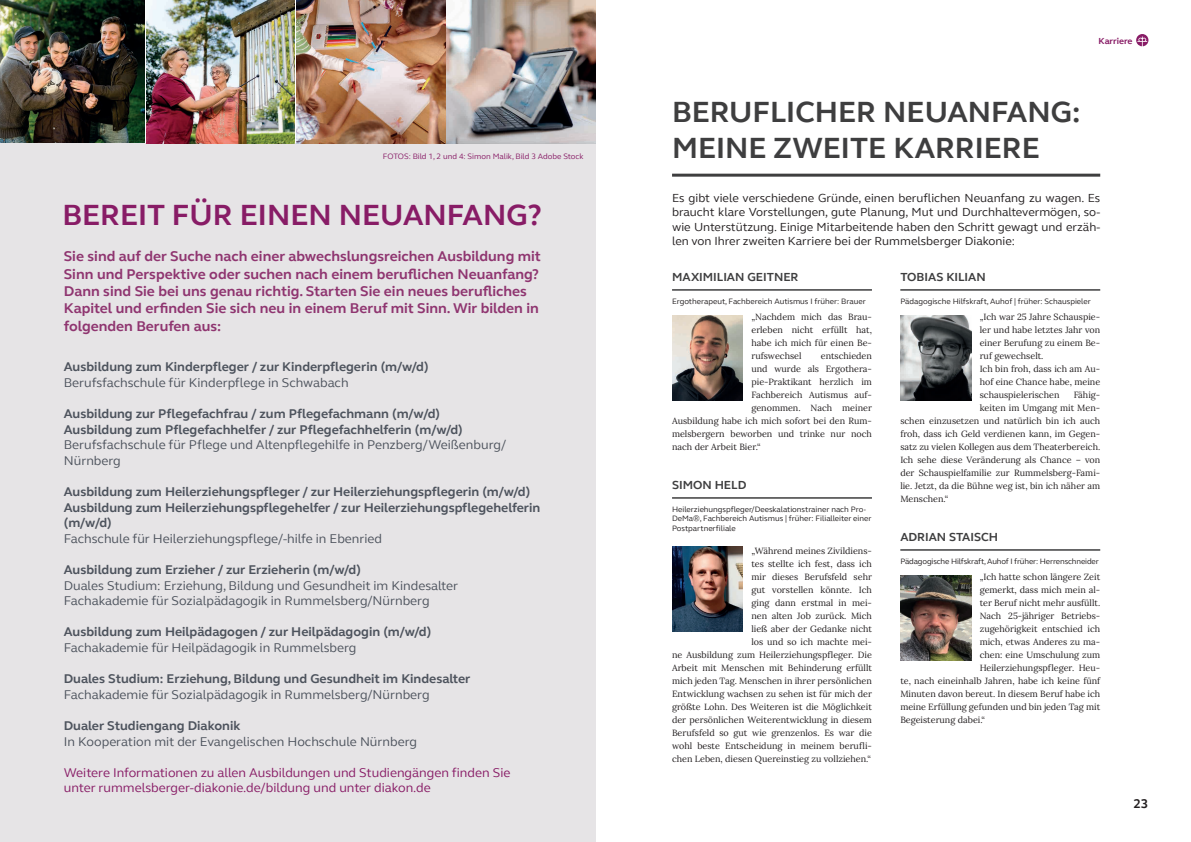
<style>
.page{position:relative;width:1191px;height:842px;background:#fff}
.page>*{position:absolute;margin:0;border:0;box-sizing:border-box;transform-origin:0 0}
.t1{font:700 30px/36px "FS Elliot";color:#3e3e3f}
.t2{font:700 30px "FS Elliot";color:#881c66}
.t3{font:700 14.5px/17.4px "FS Elliot";color:#8f3570}
.t4{font:700 13px/15.6px "FS Elliot";color:#4d535d}
.t5{font:13px/15.6px "FS Elliot";color:#4d535d}
.t6{font:13px/15.6px "FS Elliot";color:#881c66}
.t7{font:700 13px "FS Elliot";color:#231f20}
.t8{font:12px/14.4px "FS Elliot";color:#231f20;text-align:justify}
.t9{font:700 12px "FS Elliot";color:#3e3e3f}
.t10{font:9px/13px "Lora";color:#231f20;text-align:justify}
.t11{font:700 9px "FS Elliot";color:#881c66}
.t12{font:8px/9.6px "FS Elliot";color:#231f20}
.t13{font:8px "FS Elliot";color:#881c66}
</style>
<div class="page">
<img style="left:0;top:0;width:595px;height:144px">
<div style="left:0;top:144px;width:595px;height:698px;background:#e6e4e6"></div>
<hr style="left:672px;top:174px;width:428px;height:3px;background:#3e3e3f">
<hr style="left:672px;top:289px;width:200px;height:2px;background:#3e3e3f">
<hr style="left:672px;top:497px;width:200px;height:2px;background:#3e3e3f">
<hr style="left:900px;top:289px;width:200px;height:2px;background:#3e3e3f">
<hr style="left:900px;top:549px;width:200px;height:2px;background:#3e3e3f">
<img style="left:672px;top:315px;width:71px;height:85px">
<img style="left:900px;top:575px;width:71px;height:85px">
<img style="left:672px;top:546px;width:71px;height:85px">
<img style="left:900px;top:315px;width:71px;height:85px">
<svg style="left:1136px;top:34px;width:12px;height:12px"></svg>
<p class="t13" style="left:383px;top:151px;width:202px">FOTOS: Bild 1, 2 und 4: Simon Malik, Bild 3 Adobe Stock</p>
<h1 class="t2" style="left:62px;top:194px;width:481px">BEREIT FÜR EINEN NEUANFANG?</h1>
<p class="t3" style="left:64px;top:247px;width:479px">Sie sind auf der Suche nach einer abwechslungsreichen Ausbildung mit Sinn und Perspektive oder suchen nach einem beruflichen Neuanfang?<br>Dann sind Sie bei uns genau richtig. Starten Sie ein neues berufliches Kapitel und erfinden Sie sich neu in einem Beruf mit Sinn. Wir bilden in folgenden Berufen aus:</p>
<h3 class="t4" style="left:64px;top:359px;width:366px">Ausbildung zum Kinderpfleger / zur Kinderpflegerin (m/w/d)</h3>
<h3 class="t5" style="left:64px;top:374px;width:286px">Berufsfachschule für Kinderpflege in Schwabach</h3>
<h3 class="t4" style="left:64px;top:405px;width:400px">Ausbildung zur Pflegefachfrau / zum Pflegefachmann (m/w/d)<br>Ausbildung zum Pflegefachhelfer / zur Pflegefachhelferin (m/w/d)</h3>
<h3 class="t5" style="left:64px;top:437px;width:444px">Berufsfachschule für Pflege und Altenpflegehilfe in Penzberg/Weißenburg/<br>Nürnberg</h3>
<h3 class="t4" style="left:64px;top:483px;width:478px">Ausbildung zum Heilerziehungspfleger / zur Heilerziehungspflegerin (m/w/d)<br>Ausbildung zum Heilerziehungspflegehelfer / zur Heilerziehungspflegehelferin (m/w/d)</h3>
<h3 class="t5" style="left:64px;top:530px;width:320px">Fachschule für Heilerziehungspflege/-hilfe in Ebenried</h3>
<h3 class="t4" style="left:64px;top:561px;width:298px">Ausbildung zum Erzieher / zur Erzieherin (m/w/d)</h3>
<h3 class="t5" style="left:64px;top:577px;width:396px">Duales Studium: Erziehung, Bildung und Gesundheit im Kindesalter<br>Fachakademie für Sozialpädagogik in Rummelsberg/Nürnberg</h3>
<h3 class="t4" style="left:64px;top:624px;width:369px">Ausbildung zum Heilpädagogen / zur Heilpädagogin (m/w/d)</h3>
<h3 class="t5" style="left:64px;top:639px;width:294px">Fachakademie für Heilpädagogik in Rummelsberg</h3>
<h3 class="t4" style="left:64px;top:671px;width:408px">Duales Studium: Erziehung, Bildung und Gesundheit im Kindesalter</h3>
<h3 class="t5" style="left:64px;top:686px;width:367px">Fachakademie für Sozialpädagogik in Rummelsberg/Nürnberg</h3>
<h3 class="t4" style="left:64px;top:717px;width:178px">Dualer Studiengang Diakonik</h3>
<h3 class="t5" style="left:64px;top:733px;width:355px">In Kooperation mit der Evangelischen Hochschule Nürnberg</h3>
<h3 class="t6" style="left:64px;top:764px;width:448px">Weitere Informationen zu allen Ausbildungen und Studiengängen finden Sie unter rummelsberger-diakonie.de/bildung und unter diakon.de</h3>
<p class="t11" style="left:1098px;top:34px;width:36px">Karriere</p>
<h1 class="t1" style="left:672px;top:93px;width:410px">BERUFLICHER NEUANFANG:<br>MEINE ZWEITE KARRIERE</h1>
<p class="t8" style="left:672px;top:190px;width:430px">Es gibt viele verschiedene Gründe, einen beruflichen Neuanfang zu wagen. Es braucht klare Vorstellungen, gute Planung, Mut und Durchhaltevermögen, so&shy;wie Unterstützung. Einige Mitarbeitende haben den Schritt gewagt und erzäh&shy;len von Ihrer zweiten Karriere bei der Rummelsberger Diakonie:</p>
<h3 class="t9" style="left:672px;top:269px;width:128px">MAXIMILIAN GEITNER</h3>
<p class="t12" style="left:672px;top:296px;width:195px">Ergotherapeut, Fachbereich Autismus I früher: Brauer</p>
<p class="t10" style="left:751px;top:310px;width:122px">„Nachdem mich das Brau&shy;erleben nicht erfüllt hat, habe ich mich für einen Be&shy;rufswechsel</p>
<h3 class="t9" style="left:900px;top:269px;width:87px">TOBIAS KILIAN</h3>
<p class="t12" style="left:900px;top:296px;width:192px">Pädagogische Hilfskraft, Auhof | früher: Schauspieler</p>
<p class="t10" style="left:979px;top:310px;width:122px;text-align:left">„Ich war 25 Jahre Schauspie&shy;ler und habe letztes Jahr von einer Berufung zu einem Be&shy;ruf gewechselt.<br>Ich bin froh, dass ich am Au&shy;hof eine Chance habe, meine schauspielerischen</p>
<p class="t10" style="left:820px;top:349px;width:53px">entschieden</p>
<p class="t10" style="left:751px;top:362px;width:122px">und wurde als Ergothera-</p>
<p class="t10" style="left:751px;top:375px;width:122px">pie-Praktikant herzlich im</p>
<p class="t10" style="left:751px;top:388px;width:122px">Fachbereich Autismus auf-</p>
<p class="t10" style="left:751px;top:401px;width:122px">genommen. Nach meiner</p>
<p class="t10" style="left:672px;top:414px;width:201px">Ausbildung habe ich mich sofort bei den Rum-</p>
<p class="t10" style="left:672px;top:427px;width:201px">melsbergern beworben und trinke nur noch</p>
<p class="t10" style="left:672px;top:440px;width:90px">nach der Arbeit Bier.“</p>
<h3 class="t9" style="left:672px;top:477px;width:76px">SIMON HELD</h3>
<p class="t12" style="left:672px;top:504px;width:201px">Heilerziehungspfleger/Deeskalationstrainer nach Pro-<br>DeMa®, Fachbereich Autismus | früher: Filialleiter einer<br>Postpartnerfiliale</p>
<p class="t10" style="left:672px;top:544px;width:201px;text-align:right">„Während meines Zivildiens-<br>tes stellte ich fest, dass ich<br>mir dieses Berufsfeld sehr<br>gut vorstellen könnte. Ich<br>ging dann erstmal in mei-<br>nen alten Job zurück. Mich<br>ließ aber der Gedanke nicht<br>los und so ich machte mei-<br>ne Ausbildung zum Heilerziehungspfleger. Die Arbeit mit Menschen mit Behinderung erfüllt mich jeden Tag. Menschen in ihrer persönlichen Entwicklung wachsen zu sehen ist für mich der größte Lohn. Des Weiteren ist die Möglichkeit der persönlichen Weiterentwicklung in diesem Berufsfeld so gut wie grenzenlos. Es war die wohl beste Entscheidung in meinem berufli&shy;chen Leben, diesen Quereinstieg zu vollziehen.“</p>
<p class="t10" style="left:1073px;top:388px;width:28px">Fähig-</p>
<p class="t10" style="left:979px;top:401px;width:122px">keiten im Umgang mit Men-</p>
<p class="t10" style="left:900px;top:414px;width:201px">schen einzusetzen und natürlich bin ich auch</p>
<p class="t10" style="left:900px;top:427px;width:201px">froh, dass ich Geld verdienen kann, im Gegen-</p>
<p class="t10" style="left:900px;top:440px;width:201px">satz zu vielen Kollegen aus dem Theaterbereich.</p>
<p class="t10" style="left:900px;top:453px;width:201px">Ich sehe diese Veränderung als Chance – von</p>
<p class="t10" style="left:900px;top:466px;width:201px">der Schauspielfamilie zur Rummelsberg-Fami-</p>
<p class="t10" style="left:900px;top:479px;width:201px">lie. Jetzt, da die Bühne weg ist, bin ich näher am</p>
<p class="t10" style="left:900px;top:492px;width:49px">Menschen.“</p>
<h3 class="t9" style="left:900px;top:529px;width:99px">ADRIAN STAISCH</h3>
<p class="t12" style="left:900px;top:556px;width:200px">Pädagogische Hilfskraft, Auhof I früher: Herrenschneider</p>
<p class="t10" style="left:979px;top:570px;width:122px">„Ich hatte schon längere Zeit</p>
<p class="t10" style="left:979px;top:583px;width:122px">gemerkt, dass mich mein al-</p>
<p class="t10" style="left:979px;top:596px;width:122px">ter Beruf nicht mehr ausfüllt.</p>
<p class="t10" style="left:979px;top:609px;width:122px">Nach 25-jähriger Betriebs-</p>
<p class="t10" style="left:979px;top:622px;width:122px">zugehörigkeit entschied ich</p>
<p class="t10" style="left:979px;top:635px;width:122px">mich, etwas Anderes zu ma-</p>
<p class="t10" style="left:979px;top:648px;width:122px">chen: eine Umschulung zum</p>
<p class="t10" style="left:979px;top:661px;width:122px">Heilerziehungspfleger. Heu-</p>
<p class="t10" style="left:900px;top:674px;width:201px">te, nach eineinhalb Jahren, habe ich keine fünf</p>
<p class="t10" style="left:900px;top:687px;width:201px">Minuten davon bereut. In diesem Beruf habe ich</p>
<p class="t10" style="left:900px;top:700px;width:201px">meine Erfüllung gefunden und bin jeden Tag mit</p>
<p class="t10" style="left:900px;top:713px;width:86px">Begeisterung dabei.“</p>
<h3 class="t7" style="left:1133px;top:795px;width:16px">23</h3>
</div>
